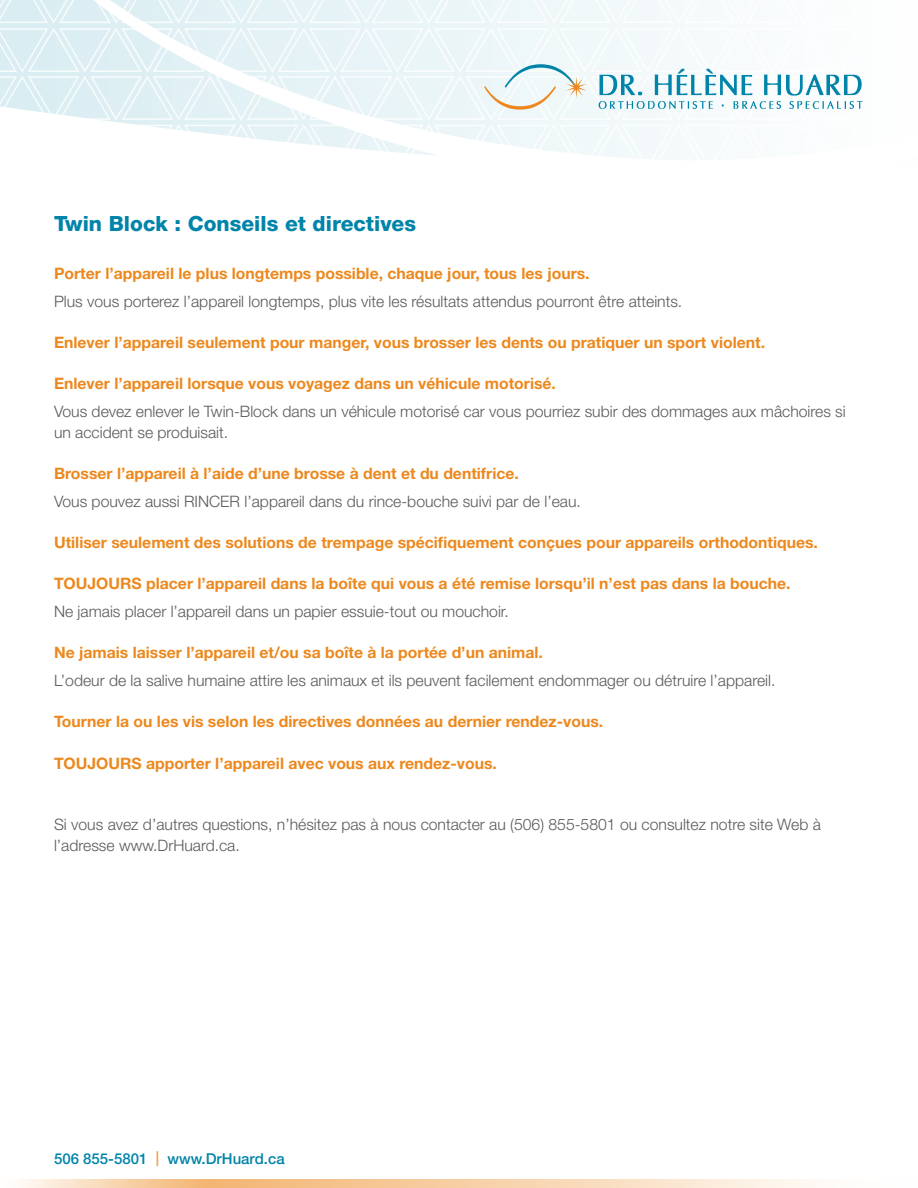
<style>
.page{position:relative;width:918px;height:1188px;background:#fff}
.page>*{position:absolute;margin:0;border:0;box-sizing:border-box;transform-origin:0 0}
.t1{font:800 21px "Helvetica Neue LT Std";color:#0084a9}
.t2{font:700 15.75px "Helvetica Neue LT Std";color:#ec881d}
.t3{font:300 15.75px/21px "Helvetica Neue LT Std";color:#58595b}
.t4{font:500 15px "Helvetica Neue LT Std";color:#0084a9}
.s1{color:#f0a04a}
</style>
<div class="page">
<svg style="left:19px;top:1179px;width:799px;height:9px;background:#f7d5b0"></svg>
<svg style="left:0;top:0;width:863px;height:160px"></svg>
<h1 class="t1" style="left:54px;top:211px;width:364px">Twin Block : Conseils et directives</h1>
<p class="t2" style="left:54px;top:264px;width:537px">Porter l’appareil le plus longtemps possible, chaque jour, tous les jours.</p>
<p class="t3" style="left:54px;top:290px;width:630px">Plus vous porterez l’appareil longtemps, plus vite les résultats attendus pourront être atteints.</p>
<p class="t2" style="left:54px;top:333px;width:713px">Enlever l’appareil seulement pour manger, vous brosser les dents ou pratiquer un sport violent.</p>
<p class="t2" style="left:54px;top:374px;width:503px">Enlever l’appareil lorsque vous voyagez dans un véhicule motorisé.</p>
<p class="t3" style="left:54px;top:401px;width:793px">Vous devez enlever le Twin-Block dans un véhicule motorisé car vous pourriez subir des dommages aux mâchoires si un accident se produisait.</p>
<p class="t2" style="left:54px;top:464px;width:466px">Brosser l’appareil à l’aide d’une brosse à dent et du dentifrice.</p>
<p class="t3" style="left:54px;top:491px;width:528px">Vous pouvez aussi RINCER l’appareil dans du rince-bouche suivi par de l’eau.</p>
<p class="t2" style="left:54px;top:533px;width:766px">Utiliser seulement des solutions de trempage spécifiquement conçues pour appareils orthodontiques.</p>
<p class="t2" style="left:54px;top:574px;width:738px">TOUJOURS placer l’appareil dans la boîte qui vous a été remise lorsqu’il n’est pas dans la bouche.</p>
<p class="t3" style="left:54px;top:601px;width:456px">Ne jamais placer l’appareil dans un papier essuie-tout ou mouchoir.</p>
<p class="t2" style="left:54px;top:643px;width:490px">Ne jamais laisser l’appareil et/ou sa boîte à la portée d’un animal.</p>
<p class="t3" style="left:54px;top:670px;width:723px">L’odeur de la salive humaine attire les animaux et ils peuvent facilement endommager ou détruire l’appareil.</p>
<p class="t2" style="left:54px;top:712px;width:551px">Tourner la ou les vis selon les directives données au dernier rendez-vous.</p>
<p class="t2" style="left:54px;top:753px;width:444px">TOUJOURS apporter l’appareil avec vous aux rendez-vous.</p>
<p class="t3" style="left:54px;top:814px;width:769px">Si vous avez d’autres questions, n’hésitez pas à nous contacter au (506) 855-5801 ou consultez notre site Web à l’adresse www.DrHuard.ca.</p>
<p class="t4" style="left:54px;top:1150px;width:232px">506 855-5801 <span class="s1">|</span> www.DrHuard.ca</p>
</div>
